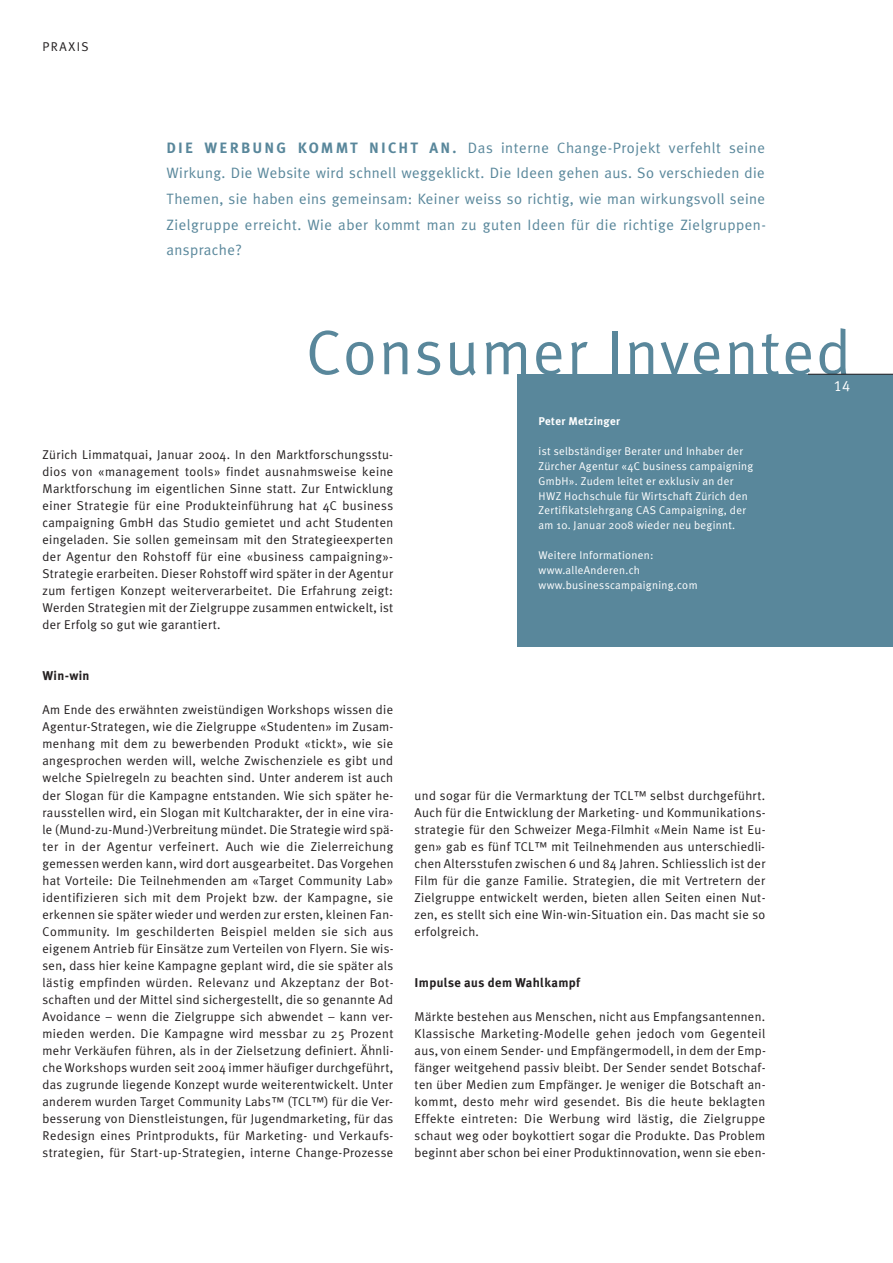
<style>
.page{position:relative;width:893px;height:1263px;background:#fff}
.page>*{position:absolute;margin:0;border:0;box-sizing:border-box;transform-origin:0 0}
.t1{font:63px "Meta Plus Normal";letter-spacing:.03em;color:#59879b}
.t2{font:15px/25.5px "Meta Plus Normal";letter-spacing:.035em;color:#59879b;text-align:justify}
.t3{font:15px "Meta Plus Normal Caps";color:#fff}
.t4{font:12.75px/17px "Meta Plus Normal";letter-spacing:.025em;color:#231f20;text-align:justify}
.t5{font:700 12.75px "Meta Plus";letter-spacing:.025em;color:#231f20}
.t6{font:11.25px/14.9px "Meta Plus Normal";letter-spacing:.025em;color:#fff}
.t7{font:700 11.25px "Meta Plus";letter-spacing:.025em;color:#fff}
.s1{font-family:"Meta Plus";font-weight:700}
</style>
<div class="page">
<div style="left:517px;top:374px;width:375px;height:272px;background:#59879b"></div>
<hr style="left:808px;top:374px;width:84px;height:1px;background:#231f20">
<p class="t4" style="left:43px;top:38px;width:48px">PRAXIS</p>
<p class="t2" style="left:167px;top:135px;width:601px"><span class="s1">D I E W E RB UN G KOM MT N I CH T A N .</span> Das interne Change-Projekt verfehlt seine Wirkung. Die Website wird schnell weggeklickt. Die Ideen gehen aus. So verschieden die Themen, sie haben eins gemeinsam: Keiner weiss so richtig, wie man wirkungsvoll seine Zielgruppe erreicht. Wie aber kommt man zu guten Ideen für die richtige Zielgruppen - ansprache?</p>
<h1 class="t1" style="left:306px;top:316px;width:546px">Consumer Invented</h1>
<p class="t3" style="left:834px;top:377px;width:18px">14</p>
<p class="t4" style="left:43px;top:446px;width:352px">Zürich Limmatquai, Januar 2004. In den Marktforschungsstu&shy;dios von «management tools» findet ausnahmsweise keine Marktforschung im eigentlichen Sinne statt. Zur Entwicklung einer Strategie für eine Produkteinführung hat 4C business campaigning GmbH das Studio gemietet und acht Studenten eingeladen. Sie sollen gemeinsam mit den Strategieexperten der Agentur den Rohstoff für eine «business campaigning»- Strategie erarbeiten. Dieser Rohstoff wird später in der Agentur zum fertigen Konzept weiterverarbeitet. Die Erfahrung zeigt:<br>Werden Strategien mit der Zielgruppe zusammen entwickelt, ist der Erfolg so gut wie garantiert.</p>
<p class="t5" style="left:43px;top:669px;width:49px">Win-win</p>
<p class="t4" style="left:43px;top:701px;width:353px">Am Ende des erwähnten zweistündigen Workshops wissen die Agentur-Strategen, wie die Zielgruppe «Studenten» im Zusam&shy;menhang mit dem zu bewerbenden Produkt «tickt», wie sie angesprochen werden will, welche Zwischenziele es gibt und welche Spielregeln zu beachten sind. Unter anderem ist auch der Slogan für die Kampagne entstanden. Wie sich später he&shy;rausstellen wird, ein Slogan mit Kultcharakter, der in eine vira&shy;le (Mund-zu-Mund-)Verbreitung mündet. Die Strategie wird spä&shy;ter in der Agentur verfeinert. Auch wie die Zielerreichung gemessen werden kann, wird dort ausgearbeitet. Das Vorgehen hat Vorteile: Die Teilnehmenden am «Target Community Lab» identifizieren sich mit dem Projekt bzw. der Kampagne, sie erkennen sie später wieder und werden zur ersten, kleinen Fan-Community. Im geschilderten Beispiel melden sie sich aus eigenem Antrieb für Einsätze zum Verteilen von Flyern. Sie wis&shy;sen, dass hier keine Kampagne geplant wird, die sie später als lästig empfinden würden. Relevanz und Akzeptanz der Bot&shy;schaften und der Mittel sind sichergestellt, die so genannte Ad Avoidance – wenn die Zielgruppe sich abwendet – kann ver&shy;mieden werden. Die Kampagne wird messbar zu 25 Prozent mehr Verkäufen führen, als in der Zielsetzung definiert. Ähnli&shy;che Workshops wurden seit 2004 immer häufiger durchgeführt, das zugrunde liegende Konzept wurde weiterentwickelt. Unter anderem wurden Target Community Labs™ (TCL™) für die Ver&shy;besserung von Dienstleistungen, für Jugendmarketing, für das Redesign eines Printprodukts, für Marketing- und Verkaufs&shy;strategien, für Start-up-Strategien, interne Change-Prozesse</p>
<p class="t7" style="left:539px;top:415px;width:83px">Peter Metzinger</p>
<p class="t6" style="left:539px;top:443px;width:216px">ist selbständiger Berater und Inhaber der Zürcher Agentur «4C business campaigning GmbH». Zudem leitet er exklusiv an der HWZ Hochschule für Wirtschaft Zürich den Zertifikatslehrgang CAS Campaigning, der am 10. Januar 2008 wieder neu beginnt.</p>
<p class="t6" style="left:539px;top:548px;width:160px">Weitere Informationen: www.alleAnderen.ch www.businesscampaigning.com</p>
<p class="t4" style="left:415px;top:786px;width:353px">und sogar für die Vermarktung der TCL™ selbst durchgeführt.<br>Auch für die Entwicklung der Marketing- und Kommunikations&shy;strategie für den Schweizer Mega-Filmhit «Mein Name ist Eu&shy;gen» gab es fünf TCL™ mit Teilnehmenden aus unterschiedli&shy;chen Altersstufen zwischen 6 und 84 Jahren. Schliesslich ist der Film für die ganze Familie. Strategien, die mit Vertretern der Zielgruppe entwickelt werden, bieten allen Seiten einen Nut&shy;zen, es stellt sich eine Win-win-Situation ein. Das macht sie so erfolgreich.</p>
<p class="t5" style="left:415px;top:975px;width:167px">Impulse aus dem Wahlkampf</p>
<p class="t4" style="left:415px;top:1007px;width:353px">Märkte bestehen aus Menschen, nicht aus Empfangsantennen.<br>Klassische Marketing-Modelle gehen jedoch vom Gegenteil aus, von einem Sender- und Empfängermodell, in dem der Emp&shy;fänger weitgehend passiv bleibt. Der Sender sendet Botschaf&shy;ten über Medien zum Empfänger. Je weniger die Botschaft an&shy;kommt, desto mehr wird gesendet. Bis die heute beklagten Effekte eintreten: Die Werbung wird lästig, die Zielgruppe schaut weg oder boykottiert sogar die Produkte. Das Problem beginnt aber schon bei einer Produktinnovation, wenn sie eben-</p>
</div>
